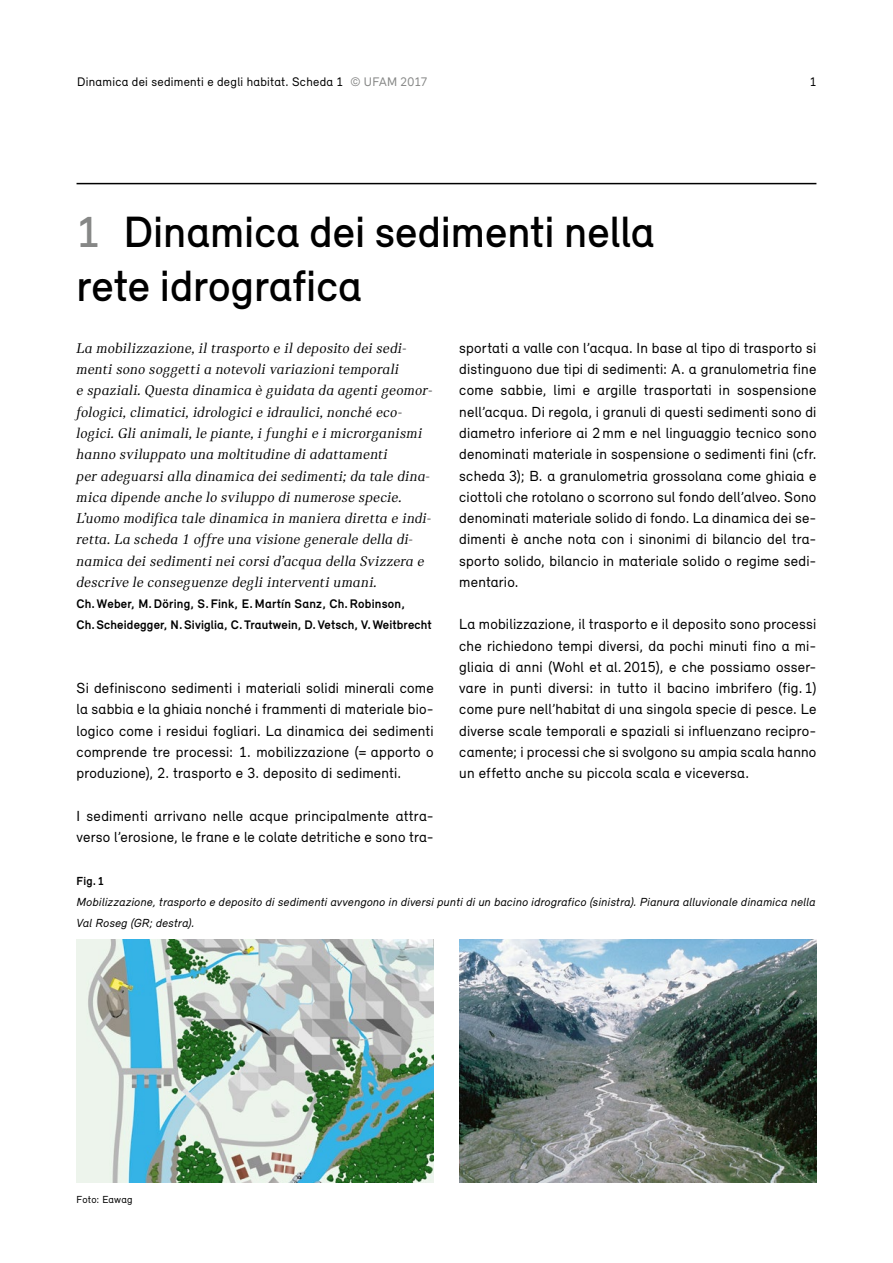
<style>
.page{position:relative;width:893px;height:1263px;background:#fff}
.page>*{position:absolute;margin:0;border:0;box-sizing:border-box;transform-origin:0 0}
.t1{font:500 45px/54px "Relevant";color:#000}
.t2{font:15px/21.3px "Relevant";letter-spacing:.015em;color:#000;text-align:justify}
.t3{font:italic 15px/21.3px "Catalog";letter-spacing:.015em;color:#000}
.t4{font:700 12.75px/21.3px "Relevant";letter-spacing:.01em;color:#000}
.t5{font:12.75px "Relevant";letter-spacing:.02em;color:#000}
._08_Legende_Text{font:italic 12px/21.3px "Relevant";letter-spacing:.02em;color:#000}
._08_Legende_Titel{font:700 12px "Relevant";color:#000}
.t6{font:10.5px "Relevant";letter-spacing:.02em;color:#000}
.s1{color:#868786}
</style>
<div class="page">
<hr style="left:77px;top:183px;width:739px;height:1px;background:#000">
<img style="left:459px;top:940px;width:357px;height:242px">
<img style="left:77px;top:940px;width:357px;height:242px">
<p class="t5" style="left:77px;top:74px;width:352px">Dinamica dei sedimenti e degli habitat. Scheda 1 <span class="s1">© UFAM 2017</span></p>
<p class="t5" style="left:810px;top:74px;width:8px">1</p>
<h1 class="t1" style="left:77px;top:204px;width:580px"><span class="s1">1</span> Dinamica dei sedimenti nella rete idrografica</h1>
<p class="t3" style="left:77px;top:337px;width:357px">La mobilizzazione, il trasporto e il deposito dei sedi&shy;menti sono soggetti a notevoli variazioni temporali<br>e spaziali. Questa dinamica è guidata da agenti geomor&shy;fologici, climatici, idrologici e idraulici, nonché eco&shy;logici. Gli animali, le piante, i funghi e i microrganismi hanno sviluppato una moltitudine di adattamenti<br>per adeguarsi alla dinamica dei sedimenti; da tale dina&shy;mica dipende anche lo sviluppo di numerose specie.<br>L’uomo modifica tale dinamica in maniera diretta e indi&shy;retta. La scheda 1 offre una visione generale della di&shy;namica dei sedimenti nei corsi d’acqua della Svizzera e descrive le conseguenze degli interventi umani.</p>
<p class="t4" style="left:77px;top:593px;width:357px">Ch. Weber, M.Döring, S. Fink, E.Martín Sanz, Ch.Robinson,<br>Ch.Scheidegger, N.Siviglia, C.Trautwein, D.Vetsch, V.Weitbrecht</p>
<p class="t2" style="left:459px;top:337px;width:359px">sportati a valle con l’acqua. In base al tipo di trasporto si distinguono due tipi di sedimenti: A. a granulometria fine come sabbie, limi e argille trasportati in sospensione nell’acqua. Di regola, i granuli di questi sedimenti sono di diametro inferiore ai 2mm e nel linguaggio tecnico sono denominati materiale in sospensione o sedimenti fini (cfr. scheda 3); B. a granulometria grossolana come ghiaia e ciottoli che rotolano o scorrono sul fondo dell’alveo. Sono denominati materiale solido di fondo. La dinamica dei se&shy;dimenti è anche nota con i sinonimi di bilancio del tra&shy;sporto solido, bilancio in materiale solido o regime sedi&shy;mentario.</p>
<p class="t2" style="left:459px;top:613px;width:359px">La mobilizzazione, il trasporto e il deposito sono processi che richiedono tempi diversi, da pochi minuti fino a mi&shy;gliaia di anni (Wohl et al. 2015), e che possiamo osser&shy;vare in punti diversi: in tutto il bacino imbrifero (fig. 1) come pure nell’habitat di una singola specie di pesce. Le diverse scale temporali e spaziali si influenzano recipro&shy;camente; i processi che si svolgono su ampia scala hanno un effetto anche su piccola scala e viceversa.</p>
<p class="t2" style="left:77px;top:677px;width:359px">Si definiscono sedimenti i materiali solidi minerali come la sabbia e la ghiaia nonché i frammenti di materiale bio&shy;logico come i residui fogliari. La dinamica dei sedimenti comprende tre processi: 1. mobilizzazione (= apporto o produzione), 2. trasporto e 3. deposito di sedimenti.</p>
<p class="t2" style="left:77px;top:805px;width:359px">I sedimenti arrivano nelle acque principalmente attra&shy;verso l’erosione, le frane e le colate detritiche e sono tra-</p>
<h4 class="_08_Legende_Titel" style="left:77px;top:873px;width:29px">Fig. 1</h4>
<h5 class="_08_Legende_Text" style="left:77px;top:891px;width:740px">Mobilizzazione, trasporto e deposito di sedimenti avvengono in diversi punti di un bacino idrografico (sinistra). Pianura alluvionale dinamica nella<br>Val Roseg (GR; destra).</h5>
<p class="t6" style="left:77px;top:1193px;width:58px">Foto: Eawag</p>
</div>
